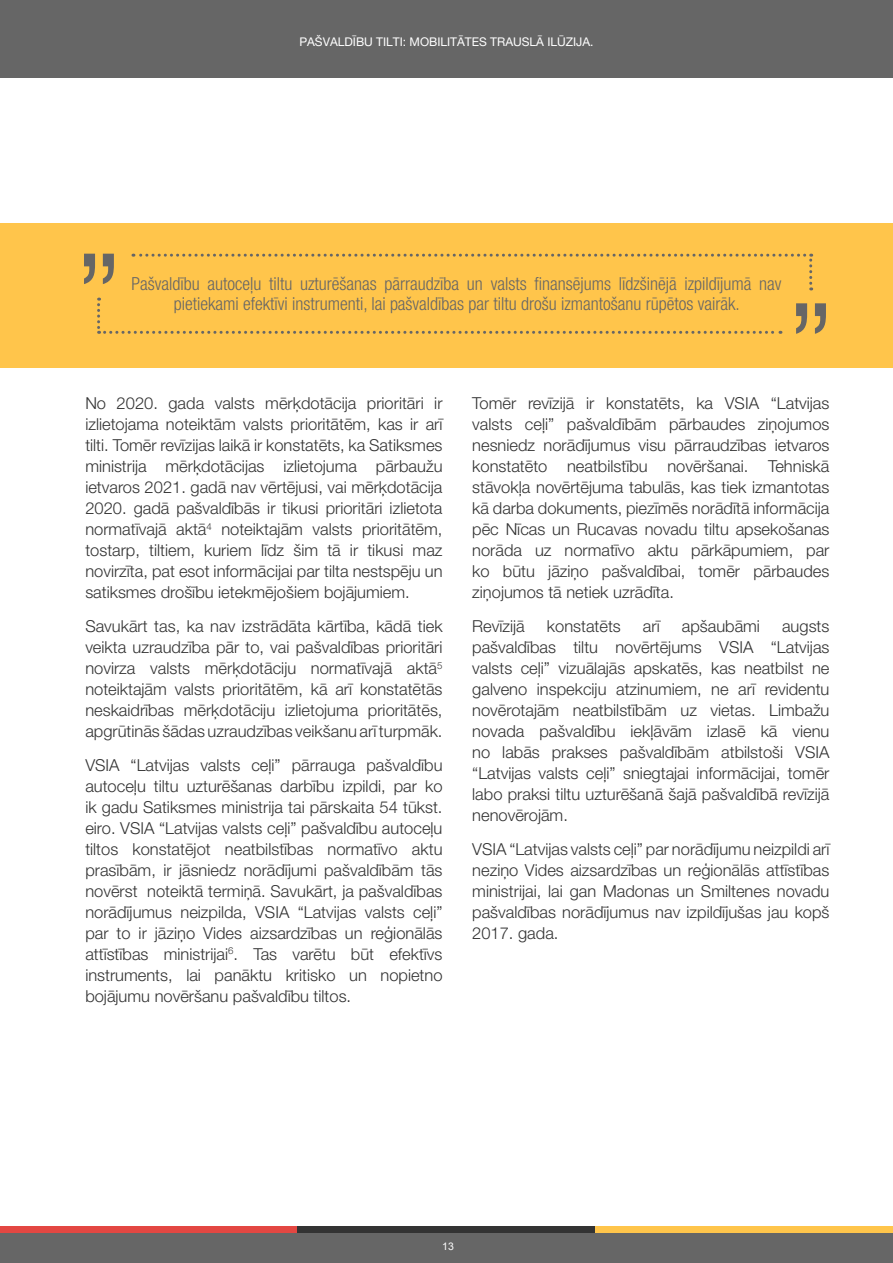
<style>
.page{position:relative;width:893px;height:1263px;background:#fff}
.page>*{position:absolute;margin:0;border:0;box-sizing:border-box;transform-origin:0 0}
.t1{font:300 condensed 18px/19.5px "Helvetica Neue LT Pro";color:#666;text-align:center}
.parasts{font:300 16.5px/21px "Helvetica Neue LT Pro";color:#333;text-align:justify}
.t2{font:12px "Helvetica Neue LT Pro";color:#fff}
.t3{font:10.5px "Arial";color:#fff}
</style>
<div class="page">
<div style="left:0;top:0;width:893px;height:78px;background:#666"></div>
<div style="left:0;top:1226px;width:893px;height:37px;background:#666"></div>
<div style="left:0;top:1226px;width:297px;height:6px;background:#e34742"></div>
<div style="left:297px;top:1226px;width:298px;height:6px;background:#333"></div>
<div style="left:595px;top:1226px;width:298px;height:6px;background:#ffc54b"></div>
<div style="left:0;top:224px;width:893px;height:144px;background:#ffc54b"></div>
<svg style="left:84px;top:254px;width:30px;height:30px"></svg>
<svg style="left:796px;top:303px;width:30px;height:31px"></svg>
<svg style="left:97px;top:298px;width:684px;height:36px"></svg>
<svg style="left:133px;top:254px;width:679px;height:36px"></svg>
<p class="t2" style="left:299px;top:35px;width:296px">PAŠVALDĪBU TILTI: MOBILITĀTES TRAUSLĀ ILŪZIJA.</p>
<p class="t1" style="left:131px;top:274px;width:651px">Pašvaldību autoceļu tiltu uzturēšanas pārraudzība un valsts finansējums līdzšinējā izpildījumā nav pietiekami efektīvi instrumenti, lai pašvaldības par tiltu drošu izmantošanu rūpētos vairāk.</p>
<p class="parasts" style="left:85px;top:393px;width:359px">No 2020. gada valsts mērķdotācija prioritāri ir izlietojama noteiktām valsts prioritātēm, kas ir arī tilti. Tomēr revīzijas laikā ir konstatēts, ka Satiksmes ministrija mērķdotācijas izlietojuma pārbaužu ietvaros 2021. gadā nav vērtējusi, vai mērķdotācija 2020. gadā pašvaldībās ir tikusi prioritāri izlietota normatīvajā aktā<sup>4</sup> noteiktajām valsts prioritātēm, tostarp, tiltiem, kuriem līdz šim tā ir tikusi maz novirzīta, pat esot informācijai par tilta nestspēju un satiksmes drošību ietekmējošiem bojājumiem.</p>
<p class="parasts" style="left:85px;top:615px;width:359px">Savukārt tas, ka nav izstrādāta kārtība, kādā tiek veikta uzraudzība pār to, vai pašvaldības prioritāri novirza valsts mērķdotāciju normatīvajā aktā<sup>5 </sup>noteiktajām valsts prioritātēm, kā arī konstatētās neskaidrības mērķdotāciju izlietojuma prioritātēs, apgrūtinās šādas uzraudzības veikšanu arī turpmāk.</p>
<p class="parasts" style="left:85px;top:754px;width:359px">VSIA “Latvijas valsts ceļi” pārrauga pašvaldību autoceļu tiltu uzturēšanas darbību izpildi, par ko ik gadu Satiksmes ministrija tai pārskaita 54 tūkst. eiro. VSIA “Latvijas valsts ceļi” pašvaldību autoceļu tiltos konstatējot neatbilstības normatīvo aktu prasībām, ir jāsniedz norādījumi pašvaldībām tās novērst noteiktā termiņā. Savukārt, ja pašvaldības norādījumus neizpilda, VSIA “Latvijas valsts ceļi” par to ir jāziņo Vides aizsardzības un reģionālās attīstības ministrijai<sup>6</sup>. Tas varētu būt efektīvs instruments, lai panāktu kritisko un nopietno bojājumu novēršanu pašvaldību tiltos.</p>
<p class="parasts" style="left:472px;top:393px;width:359px">Tomēr revīzijā ir konstatēts, ka VSIA “Latvijas valsts ceļi” pašvaldībām pārbaudes ziņojumos nesniedz norādījumus visu pārraudzības ietvaros konstatēto neatbilstību novēršanai. Tehniskā stāvokļa novērtējuma tabulās, kas tiek izmantotas kā darba dokuments, piezīmēs norādītā informācija pēc Nīcas un Rucavas novadu tiltu apsekošanas norāda uz normatīvo aktu pārkāpumiem, par ko būtu jāziņo pašvaldībai, tomēr pārbaudes ziņojumos tā netiek uzrādīta.</p>
<p class="parasts" style="left:472px;top:615px;width:54px">Revīzijā</p>
<p class="parasts" style="left:547px;top:615px;width:75px">konstatēts</p>
<p class="parasts" style="left:643px;top:615px;width:18px">arī</p>
<p class="parasts" style="left:682px;top:615px;width:80px">apšaubāmi</p>
<p class="parasts" style="left:472px;top:615px;width:359px;text-indent:310px">augsts pašvaldības tiltu novērtējums VSIA “Latvijas valsts ceļi” vizuālajās apskatēs, kas neatbilst ne galveno inspekciju atzinumiem, ne arī revidentu novērotajām neatbilstībām uz vietas. Limbažu novada pašvaldību iekļāvām izlasē kā vienu no labās prakses pašvaldībām atbilstoši VSIA “Latvijas valsts ceļi” sniegtajai informācijai, tomēr labo praksi tiltu uzturēšanā šajā pašvaldībā revīzijā nenovērojām.</p>
<p class="parasts" style="left:472px;top:838px;width:359px">VSIA “Latvijas valsts ceļi” par norādījumu neizpildi arī neziņo Vides aizsardzības un reģionālās attīstības ministrijai, lai gan Madonas un Smiltenes novadu pašvaldības norādījumus nav izpildījušas jau kopš 2017. gada.</p>
<p class="t3" style="left:442px;top:1239px;width:13px">13</p>
</div>
